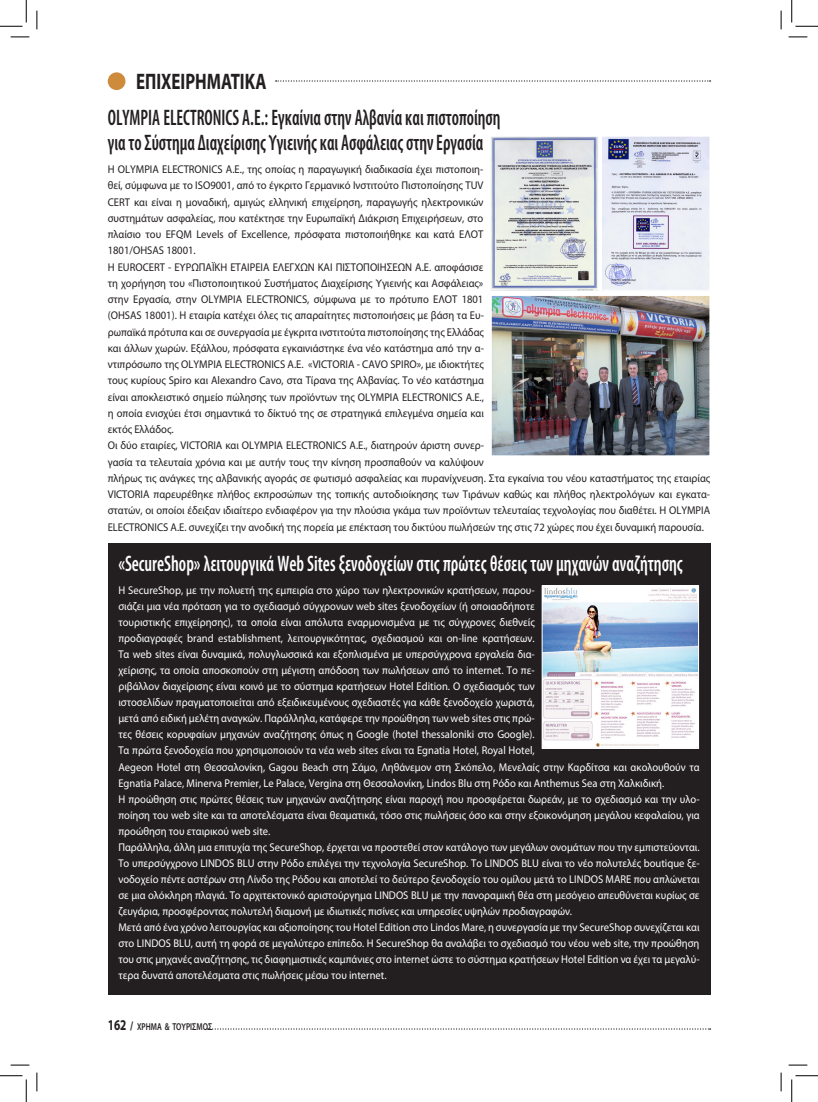
<style>
.page{position:relative;width:818px;height:1102px;background:#fff}
.page>*{position:absolute;margin:0;border:0;box-sizing:border-box;transform-origin:0 0}
.t1{font:600 condensed 22.5px/25px "Myriad Pro";color:#231f20;scale:.79 1}
.t2{font:600 condensed 22.5px "Myriad Pro";color:#fff;scale:.8 1}
.t3{font:700 22.5px "Myriad Pro";color:#231f20;scale:.75 1}
.t4{font:11.25px/16.1px "Myriad Pro";color:#fff;scale:.94 1}
.t5{font:11.25px/16.2px "Myriad Pro";color:#231f20;scale:.94 1}
.t6{font:600 10px "Myriad Pro";color:#231f20;scale:.75 1}
.s1{font-weight:700;font-size:15px}
.s2{font-weight:700;font-size:12.5px}
</style>
<div class="page">
<svg style="left:207px;top:1028px;width:503px;height:1px"></svg>
<div style="left:108px;top:72px;width:17px;height:18px;background:#ce8b3c;border-radius:50%"></div>
<svg style="left:276px;top:80px;width:434px;height:2px"></svg>
<img style="left:603px;top:138px;width:105px;height:150px">
<div style="left:601px;top:136px;width:109px;height:154px;border:1px solid #fff"></div>
<img style="left:492px;top:138px;width:105px;height:150px">
<div style="left:490px;top:136px;width:109px;height:154px;border:1px solid #fff"></div>
<img style="left:493px;top:297px;width:215px;height:157px">
<div style="left:491px;top:295px;width:219px;height:161px;border:1px solid #fff"></div>
<div style="left:108px;top:543px;width:602px;height:451px;background:#231f20"></div>
<img style="left:544px;top:587px;width:153px;height:159px">
<div style="left:542px;top:585px;width:157px;height:163px;border:1px solid #fff"></div>
<svg style="left:11px;top:36px;width:18px;height:2px"></svg>
<svg style="left:788px;top:36px;width:19px;height:2px"></svg>
<svg style="left:11px;top:1064px;width:18px;height:1px"></svg>
<svg style="left:788px;top:1064px;width:19px;height:1px"></svg>
<svg style="left:36px;top:11px;width:2px;height:18px"></svg>
<svg style="left:36px;top:1072px;width:2px;height:19px"></svg>
<svg style="left:780px;top:11px;width:2px;height:18px"></svg>
<svg style="left:780px;top:1072px;width:2px;height:19px"></svg>
<svg style="left:0;top:0;width:27px;height:27px"></svg>
<svg style="left:0;top:1075px;width:27px;height:26px"></svg>
<svg style="left:791px;top:0;width:27px;height:27px"></svg>
<svg style="left:791px;top:1075px;width:27px;height:26px"></svg>
<h1 class="t3" style="left:136px;top:67px;width:175px">ΕΠΙΧΕΙΡΗΜΑΤΙΚΑ</h1>
<h1 class="t1" style="left:108px;top:104px;width:499px">OLYMPIA ELECTRONICS A.E.: Εγκαίνια στην Αλβανία και πιστοποίηση για το Σύστημα Διαχείρισης Υγιεινής και Ασφάλειας στην Εργασία</h1>
<p class="t5" style="left:108px;top:161px;width:642px">Η OLYMPIA ELECTRONICS A.E., της οποίας η παραγωγική διαδικασία έχει πιστοποιη-<br>θεί, σύμφωνα με το ISO9001, από το έγκριτο Γερμανικό Ινστιτούτο Πιστοποίησης TUV<br>CERT και είναι η μοναδική, αμιγώς ελληνική επιχείρηση, παραγωγής ηλεκτρονικών<br>συστημάτων ασφαλείας, που κατέκτησε την Ευρωπαϊκή Διάκριση Επιχειρήσεων, στο<br>πλαίσιο του EFQM Levels of Excellence, πρόσφατα πιστοποιήθηκε και κατά ΕΛΟΤ<br>1801/OHSAS 18001.<br>Η EUROCERT - ΕΥΡΩΠΑΪΚΗ ΕΤΑΙΡΕΙΑ ΕΛΕΓΧΩΝ ΚΑΙ ΠΙΣΤΟΠΟΙΗΣΕΩΝ Α.Ε. αποφάσισε<br>τη χορήγηση του «Πιστοποιητικού Συστήματος Διαχείρισης Υγιεινής και Ασφάλειας»<br>στην Εργασία, στην OLYMPIA ELECTRONICS, σύμφωνα με το πρότυπο ΕΛΟΤ 1801<br>(OHSAS 18001). Η εταιρία κατέχει όλες τις απαραίτητες πιστοποιήσεις με βάση τα Ευ-<br>ρωπαϊκά πρότυπα και σε συνεργασία με έγκριτα ινστιτούτα πιστοποίησης της Ελλάδας<br>και άλλων χωρών. Εξάλλου, πρόσφατα εγκαινιάστηκε ένα νέο κατάστημα από την α-<br>ντιπρόσωπο της OLYMPIA ELECTRONICS A.E. «VICTORIA - CAVO SPIRO», με ιδιοκτήτες<br>τους κυρίους Spiro και Alexandro Cavo, στα Τίρανα της Αλβανίας. Το νέο κατάστημα<br>είναι αποκλειστικό σημείο πώλησης των προϊόντων της OLYMPIA ELECTRONICS A.E.,<br>η οποία ενισχύει έτσι σημαντικά το δίκτυό της σε στρατηγικά επιλεγμένα σημεία και<br>εκτός Ελλάδος.<br>Οι δύο εταιρίες, VICTORIA και OLYMPIA ELECTRONICS A.E., διατηρούν άριστη συνερ-<br>γασία τα τελευταία χρόνια και με αυτήν τους την κίνηση προσπαθούν να καλύψουν<br>πλήρως τις ανάγκες της αλβανικής αγοράς σε φωτισμό ασφαλείας και πυρανίχνευση. Στα εγκαίνια του νέου καταστήματος της εταιρίας VICTORIA παρευρέθηκε πλήθος εκπροσώπων της τοπικής αυτοδιοίκησης των Τιράνων καθώς και πλήθος ηλεκτρολόγων και εγκατα&shy;στατών, οι οποίοι έδειξαν ιδιαίτερο ενδιαφέρον για την πλούσια γκάμα των προϊόντων τελευταίας τεχνολογίας που διαθέτει. Η OLYMPIA ELECTRONICS A.E. συνεχίζει την ανοδική της πορεία με επέκταση του δικτύου πωλήσεών της στις 72 χώρες που έχει δυναμική παρουσία.</p>
<h1 class="t2" style="left:118px;top:549px;width:707px">«SecureShop» λειτουργικά Web Sites ξενοδοχείων στις πρώτες θέσεις των μηχανών αναζήτησης</h1>
<p class="t4" style="left:118px;top:581px;width:620px">H SecureShop, με την πολυετή της εμπειρία στο χώρο των ηλεκτρονικών κρατήσεων, παρου-<br>σιάζει μια νέα πρόταση για το σχεδιασμό σύγχρονων web sites ξενοδοχείων (ή οποιασδήποτε<br>τουριστικής επιχείρησης), τα οποία είναι απόλυτα εναρμονισμένα με τις σύγχρονες διεθνείς<br>προδιαγραφές brand establishment, λειτουργικότητας, σχεδιασμού και on-line κρατήσεων.<br>Τα web sites είναι δυναμικά, πολυγλωσσικά και εξοπλισμένα με υπερσύγχρονα εργαλεία δια-<br>χείρισης, τα οποία αποσκοπούν στη μέγιστη απόδοση των πωλήσεων από το internet. Το πε-<br>ριβάλλον διαχείρισης είναι κοινό με το σύστημα κρατήσεων Hotel Edition. Ο σχεδιασμός των<br>ιστοσελίδων πραγματοποιείται από εξειδικευμένους σχεδιαστές για κάθε ξενοδοχείο χωριστά,<br>μετά από ειδική μελέτη αναγκών. Παράλληλα, κατάφερε την προώθηση των web sites στις πρώ-<br>τες θέσεις κορυφαίων μηχανών αναζήτησης όπως η Google (hotel thessaloniki στο Google).<br>Τα πρώτα ξενοδοχεία που χρησιμοποιούν τα νέα web sites είναι τα Egnatia Hotel, Royal Hotel,<br>Aegeon Hotel στη Θεσσαλονίκη, Gagou Beach στη Σάμο, Ληθάνεμον στη Σκόπελο, Μενελαίς στην Καρδίτσα και ακολουθούν τα Egnatia Palace, Minerva Premier, Le Palace, Vergina στη Θεσσαλονίκη, Lindos Blu στη Ρόδο και Anthemus Sea στη Χαλκιδική.<br>Η προώθηση στις πρώτες θέσεις των μηχανών αναζήτησης είναι παροχή που προσφέρεται δωρεάν, με το σχεδιασμό και την υλο&shy;ποίηση του web site και τα αποτελέσματα είναι θεαματικά, τόσο στις πωλήσεις όσο και στην εξοικονόμηση μεγάλου κεφαλαίου, για προώθηση του εταιρικού web site.<br>Παράλληλα, άλλη μια επιτυχία της SecureShop, έρχεται να προστεθεί στον κατάλογο των μεγάλων ονομάτων που την εμπιστεύονται.<br>Το υπερσύγχρονο LINDOS BLU στην Ρόδο επιλέγει την τεχνολογία SecureShop. Το LINDOS BLU είναι το νέο πολυτελές boutique ξε&shy;νοδοχείο πέντε αστέρων στη Λίνδο της Ρόδου και αποτελεί το δεύτερο ξενοδοχείο του ομίλου μετά το LINDOS MARE που απλώνεται σε μια ολόκληρη πλαγιά. Το αρχιτεκτονικό αριστούργημα LINDOS BLU με την πανοραμική θέα στη μεσόγειο απευθύνεται κυρίως σε ζευγάρια, προσφέροντας πολυτελή διαμονή με ιδιωτικές πισίνες και υπηρεσίες υψηλών προδιαγραφών.<br>Μετά από ένα χρόνο λειτουργίας και αξιοποίησης του Hotel Edition στο Lindos Mare, η συνεργασία με την SecureShop συνεχίζεται και στο LINDOS BLU, αυτή τη φορά σε μεγαλύτερο επίπεδο. Η SecureShop θα αναλάβει το σχεδιασμό του νέου web site, την προώθηση του στις μηχανές αναζήτησης, τις διαφημιστικές καμπάνιες στο internet ώστε το σύστημα κρατήσεων Hotel Edition να έχει τα μεγαλύ&shy;τερα δυνατά αποτελέσματα στις πωλήσεις μέσω του internet.</p>
<p class="t6" style="left:108px;top:1019px;width:141px"><span class="s1">162</span> <span class="s2">/</span> ΧΡΗΜΑ &amp; ΤΟΥΡΙΣΜΟΣ</p>
</div>
